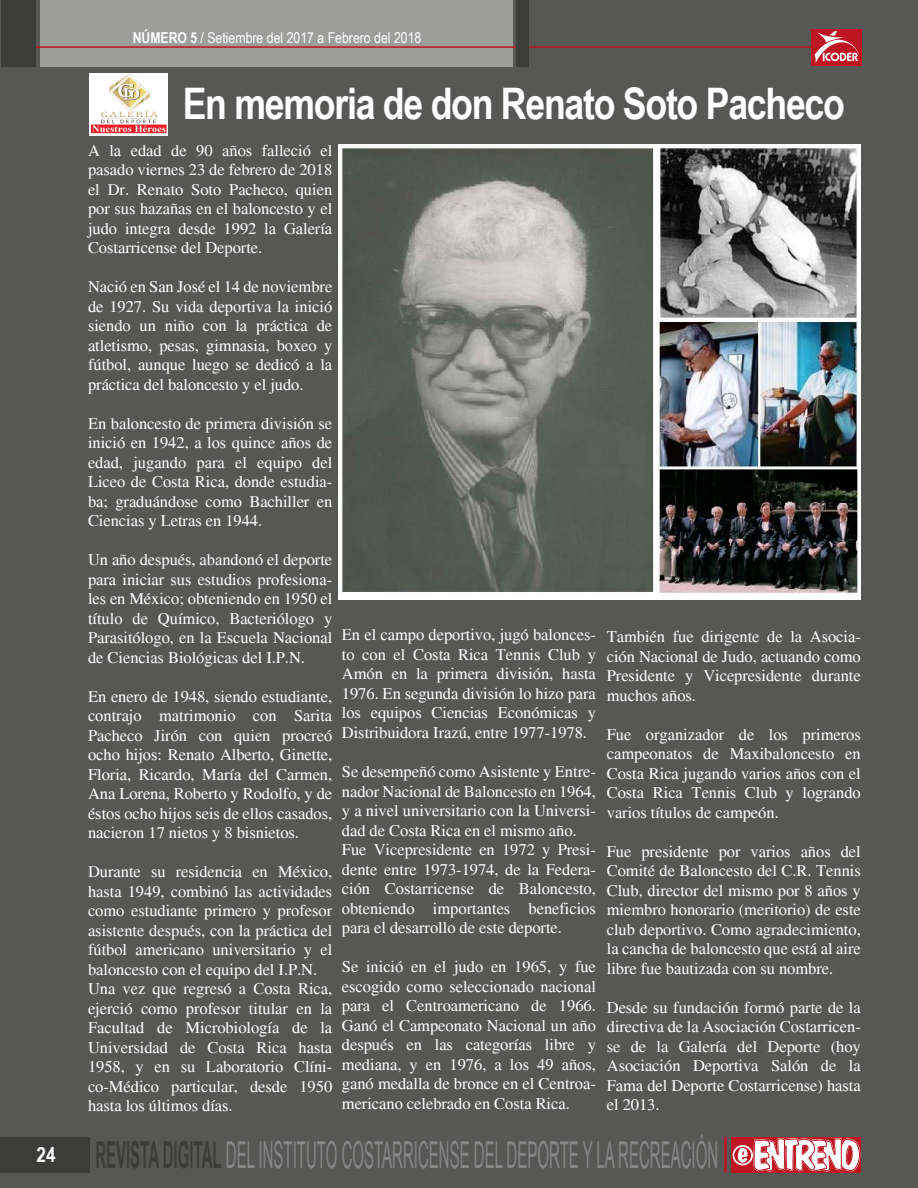
<style>
.page{position:relative;width:918px;height:1188px;background:#fff}
.page>*{position:absolute;margin:0;border:0;box-sizing:border-box;transform-origin:0 0}
.t1{font:700 43.5px "Arial Narrow";letter-spacing:-.03em;color:#fff}
.t2{font:37.2px "Arial Narrow";color:#878787;scale:.49 1}
.t3{font:16.5px/19.5px "Times";letter-spacing:-.005em;color:#fff;text-align:justify}
.t4{font:15px "Arial Narrow";color:#fff}
.s1{font-weight:700}
.s2{font-weight:700;color:#3c3c3b}
</style>
<div class="page">
<div style="left:0;top:1px;width:918px;height:1187px;background:#575756"></div>
<div style="left:40px;top:1px;width:473px;height:66px;background:#9d9d9c"></div>
<svg style="left:732px;top:1137px;width:129px;height:36px"></svg>
<svg style="left:738px;top:1137px;width:123px;height:35px;background:#e2989d"></svg>
<div style="left:733px;top:1145px;width:20px;height:20px;border:1px solid #fff;border-radius:50%"></div>
<div style="left:734px;top:1146px;width:18px;height:18px;border:1px solid #fff;border-radius:50%"></div>
<hr style="left:724px;top:1137px;width:3px;height:36px;background:#be1622">
<div style="left:0;top:1137px;width:90px;height:36px;background:#3c3c3b"></div>
<hr style="left:1px;top:46px;width:859px;height:2px;background:#be1622">
<div style="left:812px;top:29px;width:50px;height:37px;background:#be1622"></div>
<svg style="left:815px;top:31px;width:44px;height:32px"></svg>
<div style="left:2px;top:1px;width:34px;height:66px;background:#3c3c3b"></div>
<div style="left:517px;top:1px;width:12px;height:66px;background:#3c3c3b"></div>
<img style="left:339px;top:145px;width:522px;height:455px">
<div style="left:89px;top:73px;width:79px;height:63px;background:#fff"></div>
<img style="left:92px;top:75px;width:75px;height:59px">
<p class="t4" style="left:133px;top:27px;width:290px"><span class="s1">NÚMERO 5</span> / Setiembre del 2017 a Febrero del 2018</p>
<h1 class="t1" style="left:183px;top:71px;width:664px">En memoria de don Renato Soto Pacheco</h1>
<p class="t3" style="left:88px;top:141px;width:246px">A la edad de 90 años falleció el pasado viernes 23 de febrero de 2018 el Dr. Renato Soto Pacheco, quien por sus hazañas en el baloncesto y el judo integra desde 1992 la Galería Costarricense del Deporte.</p>
<p class="t3" style="left:88px;top:277px;width:246px">Nació en San José el 14 de noviembre de 1927. Su vida deportiva la inició siendo un niño con la práctica de atletismo, pesas, gimnasia, boxeo y fútbol, aunque luego se dedicó a la práctica del baloncesto y el judo.</p>
<p class="t3" style="left:88px;top:414px;width:246px">En baloncesto de primera división se inició en 1942, a los quince años de edad, jugando para el equipo del Liceo de Costa Rica, donde estudia&shy;ba; graduándose como Bachiller en Ciencias y Letras en 1944.</p>
<p class="t3" style="left:88px;top:550px;width:246px">Un año después, abandonó el deporte para iniciar sus estudios profesiona&shy;les en México; obteniendo en 1950 el título de Químico, Bacteriólogo y Parasitólogo, en la Escuela Nacional de Ciencias Biológicas del I.P.N.</p>
<p class="t3" style="left:88px;top:687px;width:246px">En enero de 1948, siendo estudiante, contrajo matrimonio con Sarita Pacheco Jirón con quien procreó ocho hijos: Renato Alberto, Ginette, Floria, Ricardo, María del Carmen, Ana Lorena, Roberto y Rodolfo, y de éstos ocho hijos seis de ellos casados, nacieron 17 nietos y 8 bisnietos.</p>
<p class="t3" style="left:88px;top:862px;width:246px;text-align:left">Durante su residencia en México, hasta 1949, combinó las actividades como estudiante primero y profesor asistente después, con la práctica del fútbol americano universitario y el baloncesto con el equipo del I.P.N.<br>Una vez que regresó a Costa Rica, ejerció como profesor titular en la Facultad de Microbiología de la Universidad de Costa Rica hasta 1958, y en su Laboratorio Clíni&shy;co-Médico particular, desde 1950 hasta los últimos días.</p>
<p class="t3" style="left:342px;top:625px;width:256px">En el campo deportivo, jugó balonces&shy;to con el Costa Rica Tennis Club y Amón en la primera división, hasta 1976. En segunda división lo hizo para los equipos Ciencias Económicas y Distribuidora Irazú, entre 1977-1978.</p>
<p class="t3" style="left:342px;top:762px;width:256px;text-align:left">Se desempeñó como Asistente y Entre&shy;nador Nacional de Baloncesto en 1964, y a nivel universitario con la Universi&shy;dad de Costa Rica en el mismo año.<br>Fue Vicepresidente en 1972 y Presi&shy;dente entre 1973-1974, de la Federa&shy;ción Costarricense de Baloncesto, obteniendo importantes beneficios para el desarrollo de este deporte.</p>
<p class="t3" style="left:342px;top:957px;width:256px">Se inició en el judo en 1965, y fue escogido como seleccionado nacional para el Centroamericano de 1966.<br>Ganó el Campeonato Nacional un año después en las categorías libre y mediana, y en 1976, a los 49 años, ganó medalla de bronce en el Centroa&shy;mericano celebrado en Costa Rica.</p>
<p class="t3" style="left:607px;top:627px;width:256px">También fue dirigente de la Asocia&shy;ción Nacional de Judo, actuando como Presidente y Vicepresidente durante muchos años.</p>
<p class="t3" style="left:607px;top:724px;width:256px">Fue organizador de los primeros campeonatos de Maxibaloncesto en Costa Rica jugando varios años con el Costa Rica Tennis Club y logrando varios títulos de campeón.</p>
<p class="t3" style="left:607px;top:841px;width:256px">Fue presidente por varios años del Comité de Baloncesto del C.R. Tennis Club, director del mismo por 8 años y miembro honorario (meritorio) de este club deportivo. Como agradecimiento, la cancha de baloncesto que está al aire libre fue bautizada con su nombre.</p>
<p class="t3" style="left:607px;top:998px;width:256px">Desde su fundación formó parte de la directiva de la Asociación Costarricen&shy;se de la Galería del Deporte (hoy Asociación Deportiva Salón de la Fama del Deporte Costarricense) hasta el 2013.</p>
<h2 class="t2" style="left:36px;top:1127px;width:1393px"><sup>24</sup> <span class="s2">REVISTA DIGITAL</span> DEL INSTITUTO COSTARRICENSE DEL DEPORTE Y LA RECREACIÓN</h2>
</div>
